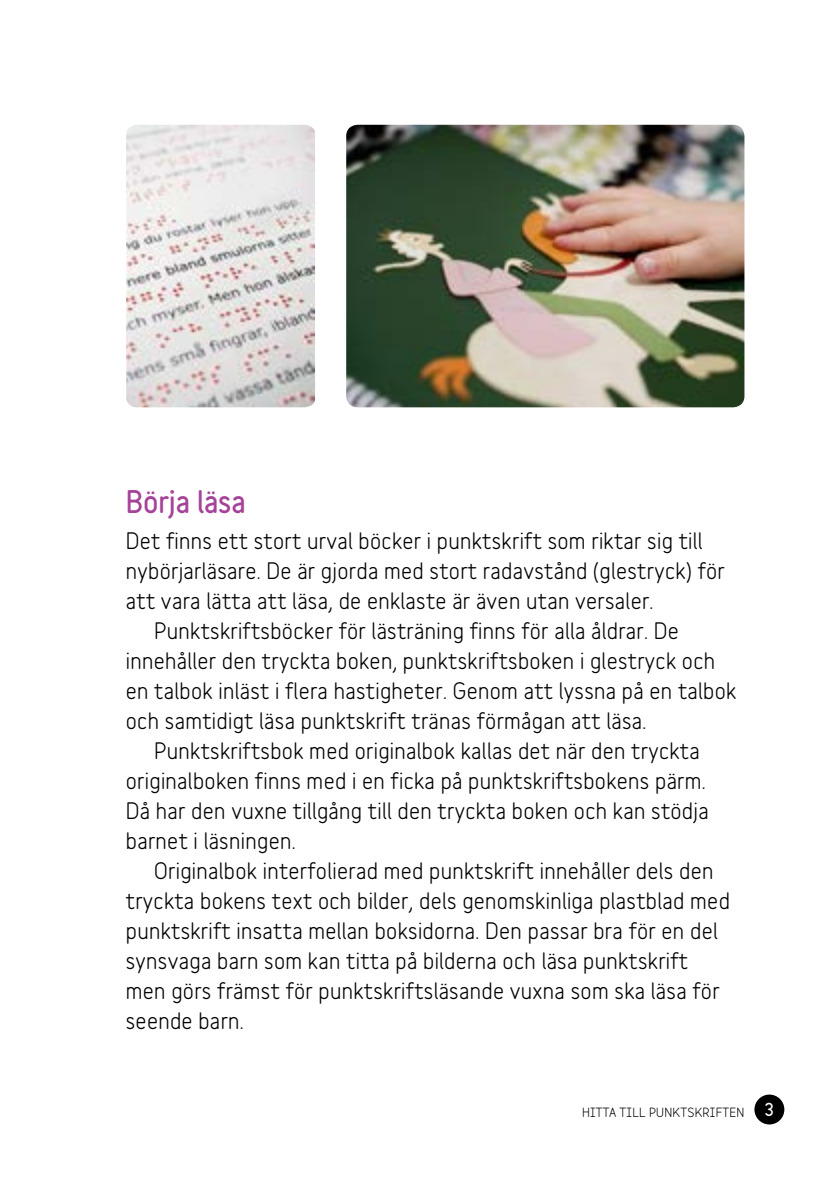
<style>
.page{position:relative;width:840px;height:1191px;background:#fff}
.page>*{position:absolute;margin:0;border:0;box-sizing:border-box;transform-origin:0 0}
.Mellanrubrik_1{font:900 28px "Variable";color:#a54399}
.Bröd_indrag{font:700 21.4px/30px "Variable";letter-spacing:.015em;color:#000}
.Bröd{font:700 21.4px/30px "Variable";letter-spacing:.015em;color:#000}
.Rubrik_1{font:900 16px "Variable";color:#fff}
.t1{font:700 12px "Variable";letter-spacing:.02em;color:#000}
</style>
<div class="page">
<div style="left:754px;top:1094px;width:29px;height:30px;background:#000;border-radius:50%"></div>
<img style="left:126px;top:125px;width:189px;height:282px">
<img style="left:346px;top:125px;width:398px;height:282px">
<h2 class="Mellanrubrik_1" style="left:126px;top:480px;width:122px">Börja läsa</h2>
<p class="Bröd" style="left:126px;top:523px;width:600px">Det finns ett stort urval böcker i punktskrift som riktar sig till nybörjarläsare. De är gjorda med stort radavstånd (glestryck) för att vara lätta att läsa, de enklaste är även utan versaler.</p>
<p class="Bröd_indrag" style="left:126px;top:613px;width:611px;text-indent:28px">Punktskriftsböcker för lästräning finns för alla åldrar. De innehåller den tryckta boken, punktskriftsboken i glestryck och en talbok inläst i flera hastigheter. Genom att lyssna på en talbok och samtidigt läsa punktskrift tränas förmågan att läsa.</p>
<p class="Bröd_indrag" style="left:126px;top:733px;width:584px;text-indent:28px">Punktskriftsbok med originalbok kallas det när den tryckta originalboken finns med i en ficka på punktskriftsbokens pärm.<br>Då har den vuxne tillgång till den tryckta boken och kan stödja barnet i läsningen.</p>
<p class="Bröd_indrag" style="left:126px;top:853px;width:605px;text-indent:28px">Originalbok interfolierad med punktskrift innehåller dels den tryckta bokens text och bilder, dels genomskinliga plastblad med punktskrift insatta mellan boksidorna. Den passar bra för en del synsvaga barn som kan titta på bilderna och läsa punktskrift men görs främst för punktskriftsläsande vuxna som ska läsa för seende barn.</p>
<p class="t1" style="left:581px;top:1101px;width:164px">HITTA TILL PUNKTSKRIFTEN</p>
<p class="Rubrik_1" style="left:764px;top:1096px;width:11px">3</p>
</div>
